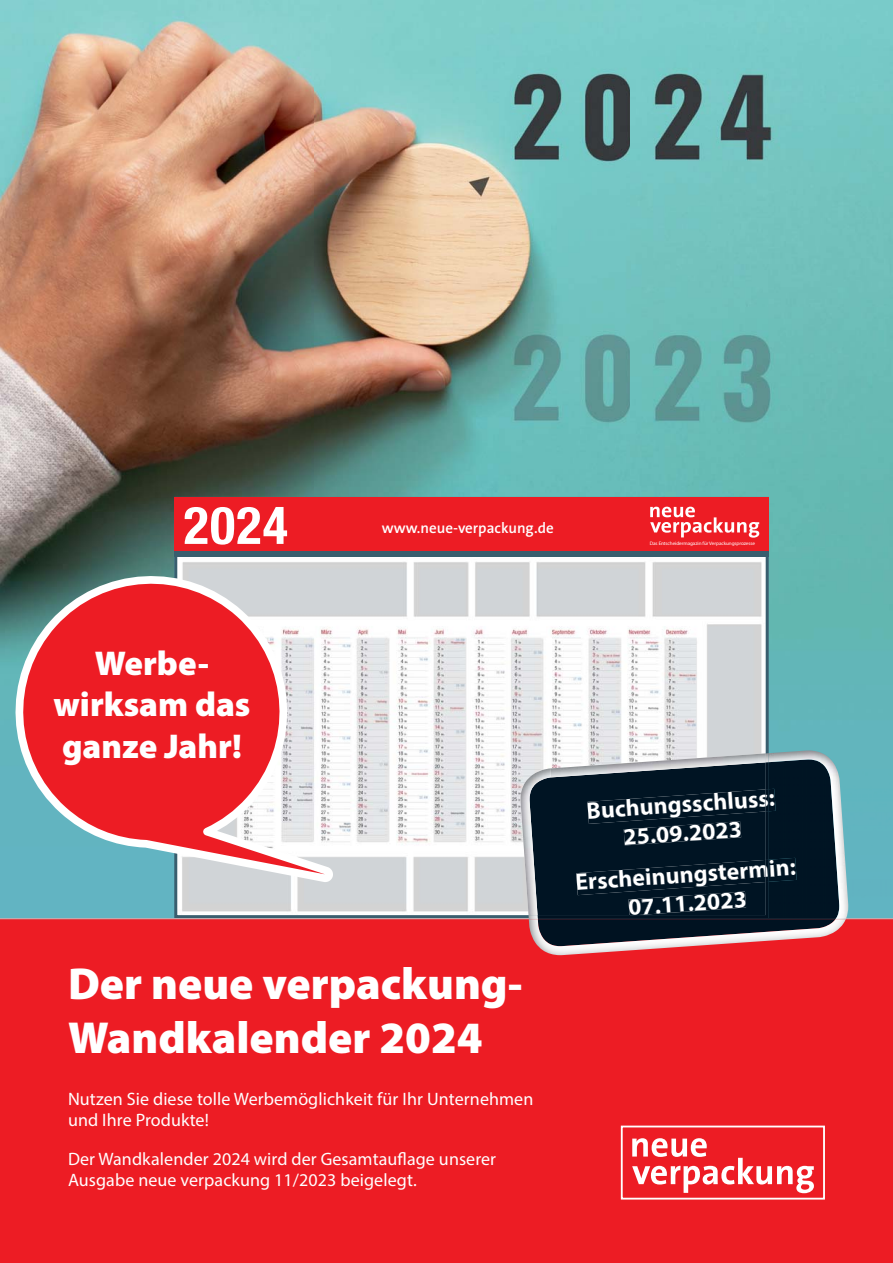
<style>
.page{position:relative;width:893px;height:1263px;background:#fff}
.page>*{position:absolute;margin:0;border:0;box-sizing:border-box;transform-origin:0 0}
.t1{font:700 condensed 52.2px "Helvetica Neue LT Std";color:#fff}
.t2{font:900 45px/54px "Myriad Pro";color:#fff}
.t3{font:900 34.5px/41.4px "Myriad Pro";color:#fff;text-align:center}
.t4{font:700 24px/28.8px "Myriad Pro";color:#fff;text-align:center}
.t5{font:18px/21.6px "Myriad Pro";letter-spacing:.005em;color:#fff}
.t6{font:600 15px "The Sans Os F";color:#fff}
.t7{font:4.95px "Myriad Pro";letter-spacing:-.015em;color:#fff;scale:1.05 1}
.s1{color:#001423}
</style>
<div class="page">
<img style="left:0;top:0;width:893px;height:512px">
<img style="left:0;top:512px;width:174px;height:406px">
<img style="left:769px;top:512px;width:124px;height:257px">
<div style="left:848px;top:769px;width:45px;height:51px;background:#61b5bf"></div>
<div style="left:848px;top:820px;width:45px;height:98px;background:#61b4c1"></div>
<svg style="left:174px;top:497px;width:595px;height:421px"></svg>
<svg style="left:0;top:554px;width:339px;height:333px"></svg>
<div style="left:0;top:918px;width:893px;height:345px;background:#ed1c24"></div>
<div style="left:537px;top:762px;width:232px;height:156px;background:#001423"></div>
<div style="left:624px;top:824px;width:117px;height:21px;background:#001423"></div>
<img style="left:766px;top:789px;width:3px;height:22px">
<img style="left:587px;top:789px;width:179px;height:35px">
<div style="left:587px;top:792px;width:159px;height:27px;background:#001423"></div>
<img style="left:624px;top:821px;width:116px;height:8px">
<img style="left:576px;top:860px;width:190px;height:35px">
<div style="left:576px;top:865px;width:163px;height:25px;background:#001423"></div>
<img style="left:766px;top:860px;width:3px;height:22px">
<img style="left:629px;top:891px;width:117px;height:24px">
<img style="left:529px;top:918px;width:317px;height:37px">
<img style="left:769px;top:750px;width:79px;height:168px">
<img style="left:550px;top:753px;width:216px;height:24px">
<svg style="left:766px;top:753px;width:3px;height:9px"></svg>
<img style="left:520px;top:768px;width:31px;height:147px">
<svg style="left:528px;top:915px;width:10px;height:3px"></svg>
<div style="left:622px;top:1126px;width:202px;height:72px;background:#ed1c24"></div>
<svg style="left:632px;top:1138px;width:182px;height:55px"></svg>
<div style="left:621px;top:1125px;width:204px;height:74px;border:2px solid #fff"></div>
<div style="left:174px;top:497px;width:594px;height:54px;background:#ed1c24"></div>
<div style="left:175px;top:551px;width:594px;height:6px;background:#395e6e"></div>
<svg style="left:650px;top:507px;width:109px;height:31px"></svg>
<h1 class="t1" style="left:184px;top:495px;width:106px">2024</h1>
<p class="t6" style="left:382px;top:520px;width:173px">www.neue-verpackung.de</p>
<p class="t7" style="left:650px;top:541px;width:102px">Das Entscheidermagazin für Verpackungsprozesse</p>
<h3 class="t3" style="left:53px;top:646px;width:199px">Werbe&shy;wirksam das ganze Jahr!</h3>
<h2 class="t2" style="left:68px;top:961px;width:456px">Der neue verpackung-<br>Wandkalender 2024</h2>
<p class="t5" style="left:68px;top:1090px;width:467px">Nutzen Sie diese tolle Werbemöglichkeit für Ihr Unternehmen und Ihre Produkte!</p>
<p class="t5" style="left:68px;top:1150px;width:430px">Der Wandkalender 2024 wird der Gesamt auflage unserer<br>Ausgabe neue verpackung 11/2023 beigelegt.</p>
<h3 class="t4" style="left:586px;top:799px;width:190px;rotate:-4deg">Buchungsschluss:<br>25.09.2023</h3>
<h3 class="t4" style="left:574px;top:870px;width:223px;rotate:-4deg">Erscheinungstermin:<br><span class="s1">0</span>7.11.2023</h3>
</div>
